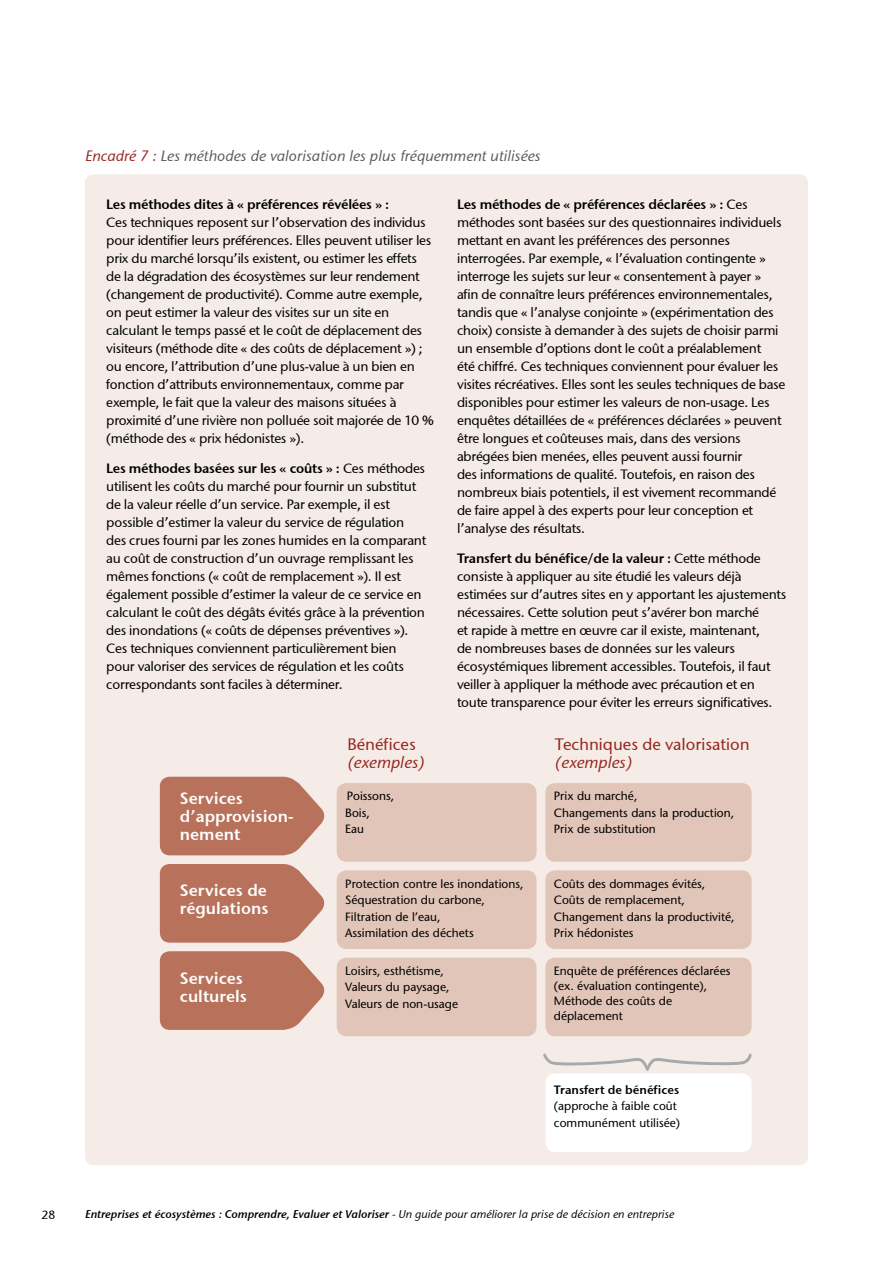
<style>
.page{position:relative;width:893px;height:1263px;background:#fff}
.page>*{position:absolute;margin:0;border:0;box-sizing:border-box;transform-origin:0 0}
.t1{font:16.5px/18px "Stone Sans Sem OSITCTT Semi";color:#fff}
.t2{font:16.5px "Stone Sans ITCTT Medium";color:#97251f}
.t3{font:italic 16.5px "Stone Sans ITCTT Medium";color:#97251f}
.t4{font:italic 15px "Stone Sans ITCTT Medium";color:#58595b}
.t5{font:13.5px/18px "Stone Sans ITCTT Medium";letter-spacing:-.02em;color:#000}
.t6{font:13.5px "Stone Sans Sem OSITCTT Semi";letter-spacing:-.02em;color:#000}
.t7{font:500 12px/16.5px "Stone Sans Std";color:#000}
.t8{font:12px "Stone Sans Sem OSITCTT Semi";color:#000}
.t9{font:12px "Stone Sans ITCTT Medium";color:#000}
.t10{font:11.25px "Stone Sans Sem OSITCTT Semi Ita";color:#000}
.s1{color:#97251f}
.s2{font-family:"Stone Sans ITCTT Medium"}
.s3{font-family:"Stone Sans ITCTT Medium";font-style:italic}
</style>
<div class="page">
<div style="left:85px;top:174px;width:723px;height:991px;background:#f5ece7;border-radius:9px"></div>
<div style="left:337px;top:783px;width:200px;height:79px;background:#e1c5b8;border-radius:10px"></div>
<svg style="left:160px;top:777px;width:165px;height:78px;background:#bd7b67"></svg>
<div style="left:545px;top:783px;width:207px;height:79px;background:#e1c5b8;border-radius:10px"></div>
<div style="left:545px;top:1073px;width:207px;height:79px;background:#fff;border-radius:10px"></div>
<svg style="left:160px;top:864px;width:165px;height:79px;background:#bd7c68"></svg>
<div style="left:545px;top:870px;width:207px;height:79px;background:#e1c5b8;border-radius:10px"></div>
<div style="left:337px;top:870px;width:200px;height:79px;background:#e1c5b8;border-radius:10px"></div>
<svg style="left:160px;top:951px;width:165px;height:79px;background:#bd7c68"></svg>
<div style="left:545px;top:957px;width:207px;height:79px;background:#e1c5b8;border-radius:10px"></div>
<div style="left:337px;top:957px;width:200px;height:79px;background:#e1c5b8;border-radius:10px"></div>
<svg style="left:543px;top:1053px;width:209px;height:18px"></svg>
<p class="t4" style="left:85px;top:147px;width:457px"><span class="s1">Encadré 7 :</span> Les méthodes de valorisation les plus fréquemment utilisées</p>
<p class="t6" style="left:106px;top:196px;width:284px">Les méthodes dites à « préférences révélées » :</p>
<p class="t5" style="left:106px;top:213px;width:329px">Ces techniques reposent sur l’observation des individus pour identifier leurs préférences. Elles peuvent utiliser les prix du marché lorsqu’ils existent, ou estimer les effets de la dégradation des écosystèmes sur leur rendement (changement de productivité). Comme autre exemple, on peut estimer la valeur des visites sur un site en calculant le temps passé et le coût de déplacement des visiteurs (méthode dite « des coûts de déplacement ») ; ou encore, l’attribution d’une plus-value à un bien en fonction d’attributs environnementaux, comme par exemple, le fait que la valeur des maisons situées à proximité d’une rivière non polluée soit majorée de 10 % (méthode des « prix hédonistes »).</p>
<p class="t6" style="left:106px;top:460px;width:320px">Les méthodes basées sur les « coûts » : <span class="s2">Ces méthodes</span></p>
<p class="t5" style="left:106px;top:478px;width:322px">utilisent les coûts du marché pour fournir un substitut de la valeur réelle d’un service. Par exemple, il est possible d’estimer la valeur du service de régulation des crues fourni par les zones humides en la comparant au coût de construction d’un ouvrage remplissant les mêmes fonctions (« coût de remplacement »). Il est également possible d’estimer la valeur de ce service en calculant le coût des dégâts évités grâce à la prévention des inondations (« coûts de dépenses préventives »).<br>Ces techniques conviennent particulièrement bien pour valoriser des services de régulation et les coûts correspondants sont faciles à déterminer.</p>
<p class="t2" style="left:347px;top:735px;width:70px">Bénéfices</p>
<p class="t3" style="left:347px;top:753px;width:79px">(exemples)</p>
<p class="t6" style="left:457px;top:195px;width:292px">Les méthodes de « préférences déclarées » : <span class="s2">Ces</span></p>
<p class="t5" style="left:457px;top:213px;width:330px">méthodes sont basées sur des questionnaires individuels mettant en avant les préférences des personnes interrogées. Par exemple, « l’évaluation contingente » interroge les sujets sur leur « consentement à payer » afin de connaître leurs préférences environnementales, tandis que « l’analyse conjointe » (expérimentation des choix) consiste à demander à des sujets de choisir parmi un ensemble d’options dont le coût a préalablement<br>été chiffré. Ces techniques conviennent pour évaluer les visites récréatives. Elles sont les seules techniques de base disponibles pour estimer les valeurs de non-usage. Les enquêtes détaillées de « préférences déclarées » peuvent être longues et coûteuses mais, dans des versions abrégées bien menées, elles peuvent aussi fournir<br>des informations de qualité. Toutefois, en raison des nombreux biais potentiels, il est vivement recommandé de faire appel à des experts pour leur conception et l’analyse des résultats.</p>
<p class="t6" style="left:457px;top:550px;width:305px">Transfert du bénéfice/de la valeur : <span class="s2">Cette méthode</span></p>
<p class="t5" style="left:457px;top:567px;width:331px">consiste à appliquer au site étudié les valeurs déjà estimées sur d’autres sites en y apportant les ajustements nécessaires. Cette solution peut s’avérer bon marché<br>et rapide à mettre en œuvre car il existe, maintenant,<br>de nombreuses bases de données sur les valeurs écosystémiques librement accessibles. Toutefois, il faut veiller à appliquer la méthode avec précaution et en toute transparence pour éviter les erreurs significatives.</p>
<p class="t2" style="left:555px;top:735px;width:196px">Techniques de valorisation</p>
<p class="t3" style="left:555px;top:753px;width:79px">(exemples)</p>
<p class="t1" style="left:180px;top:789px;width:115px">Services d’approvision&shy;nement</p>
<p class="t7" style="left:554px;top:788px;width:182px">Prix du marché,<br>Changements dans la production,<br>Prix de substitution</p>
<p class="t7" style="left:345px;top:788px;width:51px">Poissons,<br>Bois,<br>Eau</p>
<p class="t1" style="left:180px;top:881px;width:90px">Services de régulations</p>
<p class="t7" style="left:554px;top:875px;width:182px">Coûts des dommages évités,<br>Coûts de remplacement,<br>Changement dans la productivité,<br>Prix hédonistes</p>
<p class="t7" style="left:345px;top:875px;width:180px">Protection contre les inondations,<br>Séquestration du carbone,<br>Filtration de l’eau,<br>Assimilation des déchets</p>
<p class="t1" style="left:180px;top:969px;width:69px">Services culturels</p>
<p class="t7" style="left:554px;top:963px;width:178px;line-height:15px">Enquête de préférences déclarées (ex. évaluation contingente),<br>Méthode des coûts de déplacement</p>
<p class="t7" style="left:345px;top:962px;width:114px">Loisirs, esthétisme,<br>Valeurs du paysage,<br>Valeurs de non-usage</p>
<p class="t8" style="left:554px;top:1082px;width:127px">Transfert de bénéfices</p>
<p class="t7" style="left:554px;top:1098px;width:128px">(approche à faible coût communément utilisée)</p>
<p class="t9" style="left:41px;top:1208px;width:15px">28</p>
<p class="t10" style="left:85px;top:1208px;width:591px">Entreprises et écosystèmes : Comprendre, Evaluer et Valoriser <span class="s3">- Un guide pour améliorer la prise de décision en entreprise</span></p>
</div>
